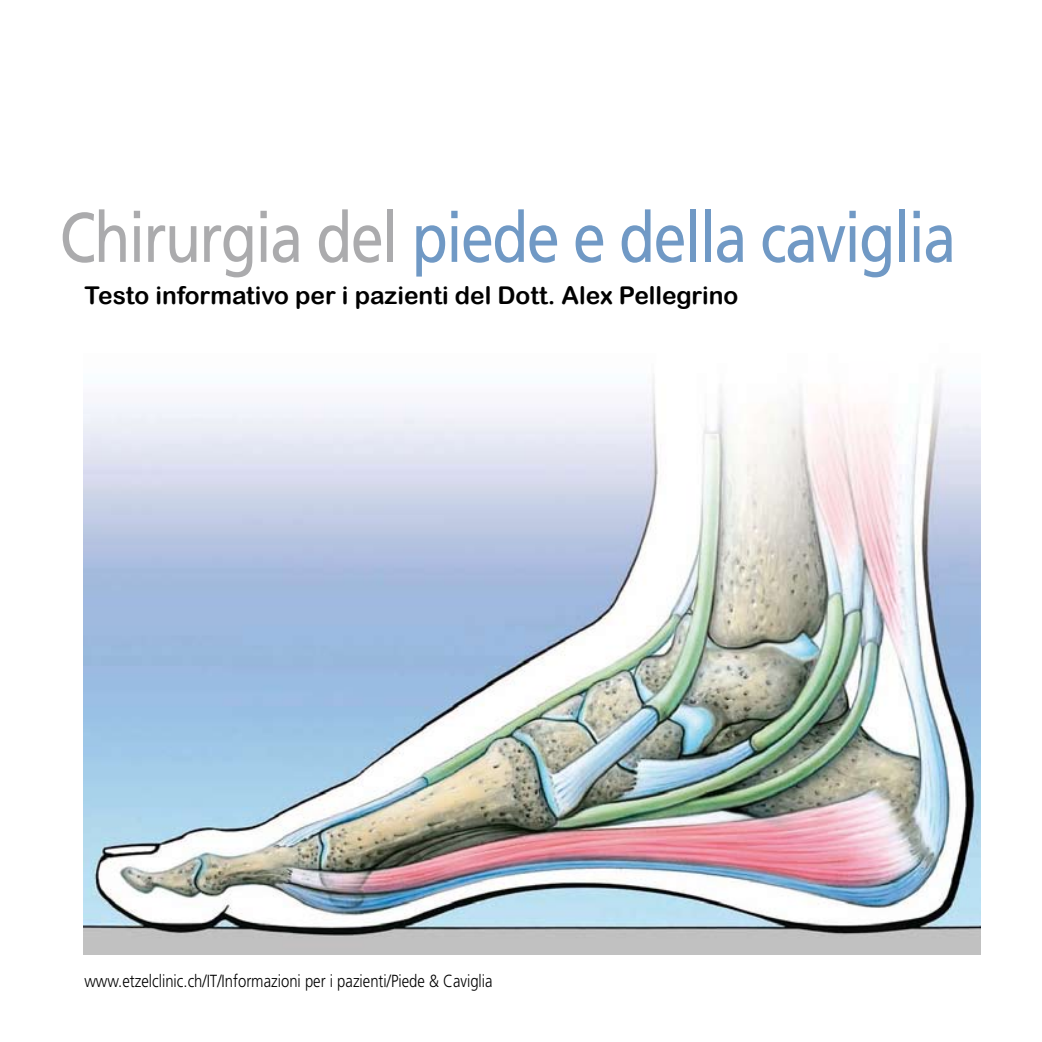
<style>
.page{position:relative;width:1042px;height:1042px;background:#fff}
.page>*{position:absolute;margin:0;border:0;box-sizing:border-box;transform-origin:0 0}
.t1{font:70px "Frutiger";letter-spacing:-.03em;color:#7099c5;scale:.85 1}
.t2{font:24.5px "Arial Rounded MT Bold";color:#000}
.t3{font:300 17.5px "Frutiger";color:#000;scale:.85 1}
.s1{color:#ababad}
</style>
<div class="page">
<img style="left:83px;top:374px;width:898px;height:580px">
<h1 class="t1" style="left:60px;top:196px;width:1056px"><span class="s1">Chirurgia del</span> piede e della caviglia</h1>
<h2 class="t2" style="left:84px;top:281px;width:655px">Testo informativo per i pazienti del Dott. Alex Pellegrino</h2>
<p class="t3" style="left:84px;top:971px;width:482px">www.etzelclinic.ch/IT/Informazioni per i pazienti/Piede &amp; Caviglia</p>
</div>
